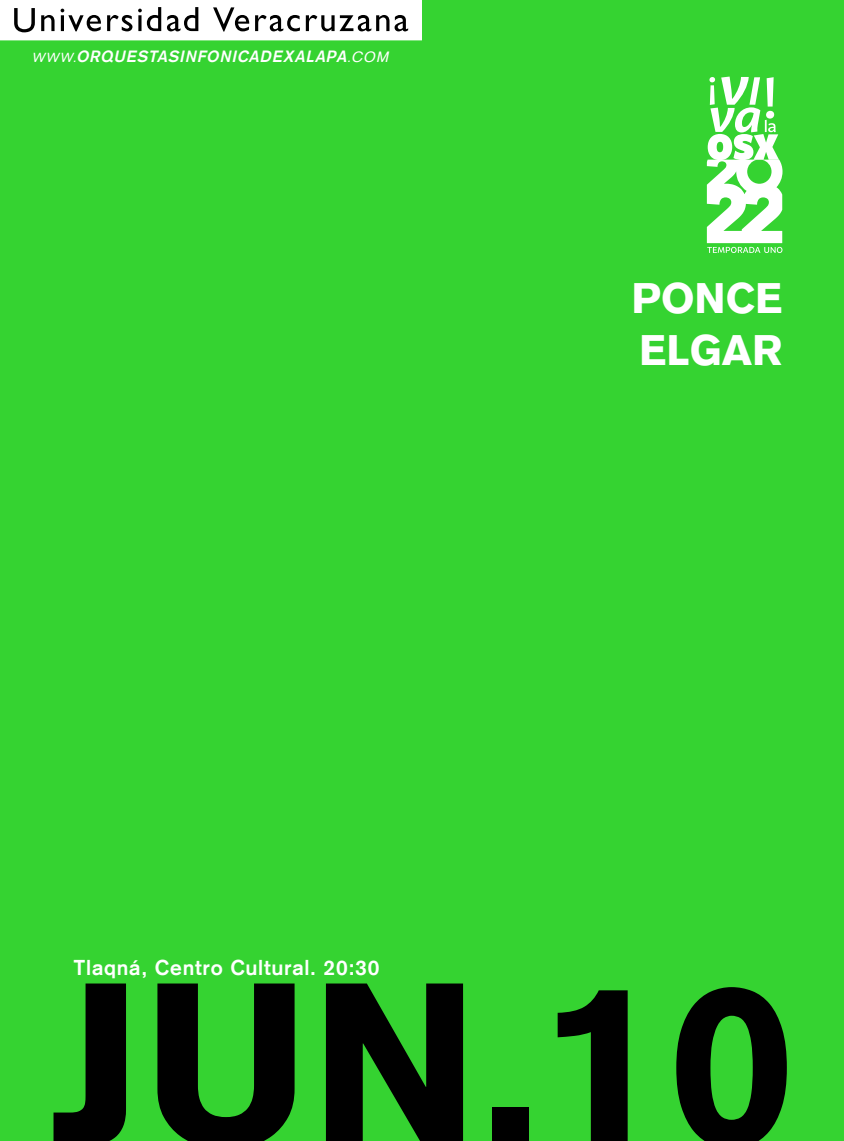
<style>
.page{position:relative;width:844px;height:1141px;background:#fff}
.page>*{position:absolute;margin:0;border:0;box-sizing:border-box;transform-origin:0 0}
.t1{font:900 227.15px "Basic Commercial LT Com";color:#000}
.t2{font:900 42px/52.5px "Basic Commercial LT Com";color:#fff}
.t3{font:700 21px "Basic Commercial LT Com";letter-spacing:.035em;color:#fff}
.t4{font:italic 700 15.92px "Basic Commercial LT Com";letter-spacing:.065em;color:#fff}
.s1{font-weight:400;font-size:12.78px}
.s2{font-weight:400;font-size:14.53px}
</style>
<div class="page">
<div style="left:0;top:0;width:843px;height:1141px;background:#35d331"></div>
<div style="left:0;top:0;width:422px;height:40px;background:#fff"></div>
<svg style="left:14px;top:8px;width:21px;height:24px"></svg>
<svg style="left:41px;top:15px;width:14px;height:16px"></svg>
<svg style="left:61px;top:9px;width:40px;height:22px"></svg>
<svg style="left:107px;top:15px;width:25px;height:16px"></svg>
<svg style="left:138px;top:7px;width:23px;height:24px"></svg>
<svg style="left:167px;top:7px;width:31px;height:24px"></svg>
<svg style="left:213px;top:7px;width:36px;height:25px"></svg>
<svg style="left:255px;top:15px;width:45px;height:16px"></svg>
<svg style="left:306px;top:15px;width:102px;height:16px"></svg>
<svg style="left:706px;top:77px;width:76px;height:176px"></svg>
<p class="t4" style="left:33px;top:47px;width:358px"><span class="s1">WWW.</span>ORQUESTASINFONICADEXALAPA<span class="s1">.</span><span class="s2">COM</span></p>
<h2 class="t2" style="left:631px;top:271px;width:152px">PONCE<br>ELGAR</h2>
<h3 class="t3" style="left:74px;top:955px;width:307px">Tlaqná, Centro Cultural. 20:30</h3>
<h1 class="t1" style="left:49px;top:928px;width:747px">JUN.10</h1>
</div>
